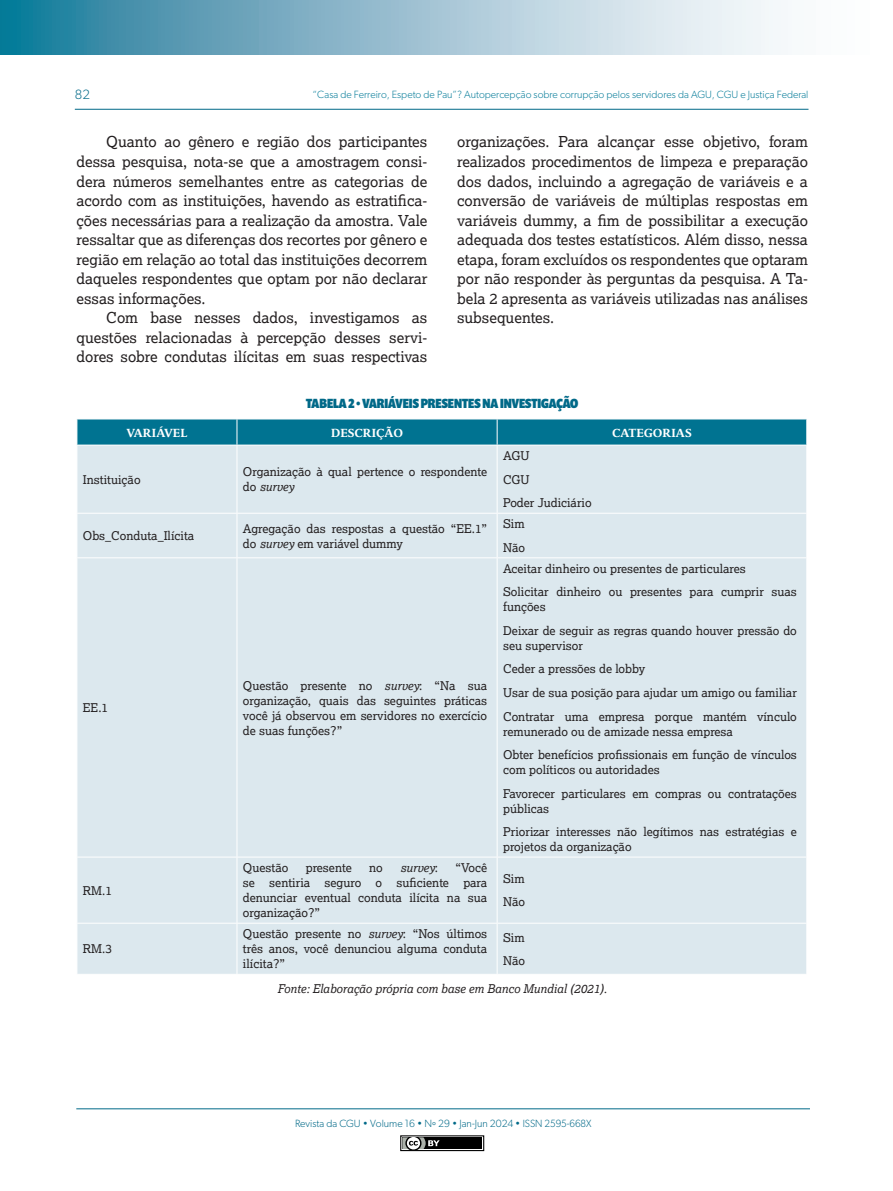
<style>
.page{position:relative;width:893px;height:1191px;background:#fff}
.page>*{position:absolute;margin:0;border:0;box-sizing:border-box;transform-origin:0 0}
.TEXTO_DUAS_COLUNAS{font:15px/19.5px "Lexia";color:#231f20;text-align:justify}
.TITULO_TABELA_E_GRAFICO{font:900 13.5px "Prenton RP Cond";color:#006988;scale:.93 1}
.t1{font:300 13.5px "Gibson";color:#006988}
.CÉLULA_INTERNA_ESQUERDA{font:12px/15px "Lexia";color:#231f20}
.FONTE_DE_DADOS_TABELA_E_GRAFICO{font:italic 12px "Lexia";color:#231f20}
.CÉLULA_CABEÇALHO_E_TOTAL_TEXTO{font:700 12px "Goodchild Pro";color:#fff}
.CÉLULA_INTERNA_ESQUERDA-2{font:italic 12px "Lexia";color:#231f20}
.t2{font:300 10.5px "Gibson";color:#087d9a}
.t3{font:300 10.5px "Gibson";color:#006988}
.s1{font-style:italic}
.s2{font-style:normal}
</style>
<div class="page">
<svg style="left:0;top:0;width:781px;height:54px;background:#91bccd"></svg>
<hr style="left:75px;top:109px;width:733px;height:1px;background:#006988">
<hr style="left:76px;top:1108px;width:734px;height:1px;background:#006988">
<div style="left:400px;top:1135px;width:84px;height:16px;border:1px solid #000"></div>
<div style="left:402px;top:1137px;width:80px;height:12px;background:#000"></div>
<svg style="left:402px;top:1137px;width:38px;height:12px"></svg>
<div style="left:78px;top:446px;width:728px;height:528px;background:#dce8ee"></div>
<hr style="left:237px;top:445px;width:1px;height:68px;background:#fff">
<hr style="left:497px;top:445px;width:1px;height:68px;background:#fff">
<hr style="left:77px;top:513px;width:160px;height:1px;background:#fff">
<hr style="left:237px;top:513px;width:260px;height:1px;background:#fff">
<hr style="left:237px;top:513px;width:1px;height:44px;background:#fff">
<hr style="left:497px;top:513px;width:310px;height:1px;background:#fff">
<hr style="left:497px;top:513px;width:1px;height:44px;background:#fff">
<hr style="left:77px;top:557px;width:160px;height:1px;background:#fff">
<hr style="left:237px;top:557px;width:260px;height:1px;background:#fff">
<hr style="left:237px;top:558px;width:1px;height:298px;background:#fff">
<hr style="left:497px;top:557px;width:310px;height:1px;background:#fff">
<hr style="left:497px;top:558px;width:1px;height:298px;background:#fff">
<hr style="left:77px;top:856px;width:160px;height:1px;background:#fff">
<hr style="left:237px;top:856px;width:260px;height:1px;background:#fff">
<hr style="left:237px;top:857px;width:1px;height:65px;background:#fff">
<hr style="left:497px;top:856px;width:310px;height:1px;background:#fff">
<hr style="left:497px;top:857px;width:1px;height:65px;background:#fff">
<hr style="left:77px;top:922px;width:160px;height:1px;background:#fff">
<hr style="left:237px;top:922px;width:260px;height:1px;background:#fff">
<hr style="left:237px;top:923px;width:1px;height:51px;background:#fff">
<hr style="left:497px;top:922px;width:310px;height:1px;background:#fff">
<hr style="left:497px;top:923px;width:1px;height:51px;background:#fff">
<svg style="left:77px;top:419px;width:730px;height:26px;background:#097895"></svg>
<p class="t1" style="left:75px;top:86px;width:17px">82</p>
<p class="t2" style="left:313px;top:88px;width:497px">“Casa de Ferreiro, Espeto de Pau”? Autopercepção sobre corrupção pelos servidores da AGU, CGU e Justiça Federal</p>
<p class="TEXTO_DUAS_COLUNAS" style="left:77px;top:132px;width:352px;text-indent:30px">Quanto ao gênero e região dos participantes dessa pesquisa, nota-se que a amostragem consi&shy;dera números semelhantes entre as categorias de acordo com as instituições, havendo as estratifica&shy;ções necessárias para a realização da amostra. Vale ressaltar que as diferenças dos recortes por gênero e região em relação ao total das instituições decorrem daqueles respondentes que optam por não declarar essas informações.</p>
<p class="TEXTO_DUAS_COLUNAS" style="left:77px;top:307px;width:352px;text-indent:30px">Com base nesses dados, investigamos as questões relacionadas à percepção desses servi&shy;dores sobre condutas ilícitas em suas respectivas</p>
<p class="TEXTO_DUAS_COLUNAS" style="left:457px;top:132px;width:352px">organizações. Para alcançar esse objetivo, foram realizados procedimentos de limpeza e preparação dos dados, incluindo a agregação de variáveis e a conversão de variáveis de múltiplas respostas em variáveis dummy, a fim de possibilitar a execução adequada dos testes estatísticos. Além disso, nessa etapa, foram excluídos os respondentes que optaram por não responder às perguntas da pesquisa. A Ta&shy;bela 2 apresenta as variáveis utilizadas nas análises subsequentes.</p>
<p class="TITULO_TABELA_E_GRAFICO" style="left:306px;top:395px;width:294px">TABELA 2 • VARIÁVEIS PRESENTES NA INVESTIGAÇÃO</p>
<p class="CÉLULA_CABEÇALHO_E_TOTAL_TEXTO" style="left:126px;top:425px;width:63px">VARIÁVEL</p>
<p class="CÉLULA_CABEÇALHO_E_TOTAL_TEXTO" style="left:331px;top:425px;width:73px">DESCRIÇÃO</p>
<p class="CÉLULA_CABEÇALHO_E_TOTAL_TEXTO" style="left:612px;top:425px;width:81px">CATEGORIAS</p>
<p class="CÉLULA_INTERNA_ESQUERDA" style="left:83px;top:471px;width:59px">Instituição</p>
<p class="CÉLULA_INTERNA_ESQUERDA" style="left:243px;top:464px;width:246px">Organização à qual pertence o respondente do <span class="s1">survey</span></p>
<p class="CÉLULA_INTERNA_ESQUERDA" style="left:503px;top:448px;width:28px">AGU</p>
<p class="CÉLULA_INTERNA_ESQUERDA" style="left:503px;top:471px;width:28px">CGU</p>
<p class="CÉLULA_INTERNA_ESQUERDA" style="left:503px;top:495px;width:90px">Poder Judiciário</p>
<p class="CÉLULA_INTERNA_ESQUERDA" style="left:83px;top:528px;width:113px">Obs_Conduta_Ilícita</p>
<p class="CÉLULA_INTERNA_ESQUERDA" style="left:243px;top:520px;width:246px">Agregação das respostas a questão “EE.1” do <span class="s1">survey</span> em variável dummy</p>
<p class="CÉLULA_INTERNA_ESQUERDA" style="left:503px;top:516px;width:23px">Sim</p>
<p class="CÉLULA_INTERNA_ESQUERDA" style="left:503px;top:539px;width:24px">Não</p>
<p class="CÉLULA_INTERNA_ESQUERDA" style="left:83px;top:700px;width:27px">EE.1</p>
<p class="CÉLULA_INTERNA_ESQUERDA" style="left:83px;top:882px;width:31px">RM.1</p>
<p class="CÉLULA_INTERNA_ESQUERDA" style="left:83px;top:941px;width:31px">RM.3</p>
<p class="CÉLULA_INTERNA_ESQUERDA" style="left:243px;top:677px;width:246px;text-align:justify">Questão presente no <span class="s1">survey</span>: “Na sua organização, quais das seguintes práticas você já observou em servidores no exercício de suas funções?”</p>
<p class="CÉLULA_INTERNA_ESQUERDA" style="left:503px;top:561px;width:244px">Aceitar dinheiro ou presentes de particulares</p>
<p class="CÉLULA_INTERNA_ESQUERDA" style="left:503px;top:584px;width:295px">Solicitar dinheiro ou presentes para cumprir suas funções</p>
<p class="CÉLULA_INTERNA_ESQUERDA" style="left:503px;top:623px;width:295px">Deixar de seguir as regras quando houver pressão do seu supervisor</p>
<p class="CÉLULA_INTERNA_ESQUERDA" style="left:503px;top:661px;width:144px">Ceder a pressões de lobby</p>
<p class="CÉLULA_INTERNA_ESQUERDA" style="left:503px;top:685px;width:295px">Usar de sua posição para ajudar um amigo ou familiar</p>
<p class="CÉLULA_INTERNA_ESQUERDA" style="left:503px;top:708px;width:295px">Contratar uma empresa porque mantém vínculo remunerado ou de amizade nessa empresa</p>
<p class="CÉLULA_INTERNA_ESQUERDA" style="left:503px;top:747px;width:295px">Obter benefícios profissionais em função de vínculos com políticos ou autoridades</p>
<p class="CÉLULA_INTERNA_ESQUERDA" style="left:503px;top:785px;width:295px">Favorecer particulares em compras ou contratações públicas</p>
<p class="CÉLULA_INTERNA_ESQUERDA" style="left:503px;top:824px;width:295px">Priorizar interesses não legítimos nas estratégias e projetos da organização</p>
<p class="CÉLULA_INTERNA_ESQUERDA" style="left:243px;top:860px;width:47px">Questão</p>
<p class="CÉLULA_INTERNA_ESQUERDA" style="left:306px;top:860px;width:47px">presente</p>
<p class="CÉLULA_INTERNA_ESQUERDA" style="left:369px;top:860px;width:15px">no</p>
<p class="CÉLULA_INTERNA_ESQUERDA-2" style="left:400px;top:860px;width:39px">survey<span class="s2">:</span></p>
<p class="CÉLULA_INTERNA_ESQUERDA" style="left:243px;top:860px;width:246px;text-align:justify;text-indent:212px">“Você se sentiria seguro o suficiente para denunciar eventual conduta ilícita na sua organização?”</p>
<p class="CÉLULA_INTERNA_ESQUERDA" style="left:503px;top:870px;width:23px">Sim</p>
<p class="CÉLULA_INTERNA_ESQUERDA" style="left:503px;top:894px;width:24px">Não</p>
<p class="CÉLULA_INTERNA_ESQUERDA" style="left:243px;top:926px;width:246px;text-align:justify">Questão presente no <span class="s1">survey</span>: “Nos últimos três anos, você denunciou alguma conduta ilícita?”</p>
<p class="CÉLULA_INTERNA_ESQUERDA" style="left:503px;top:929px;width:23px">Sim</p>
<p class="CÉLULA_INTERNA_ESQUERDA" style="left:503px;top:953px;width:24px">Não</p>
<p class="FONTE_DE_DADOS_TABELA_E_GRAFICO" style="left:278px;top:981px;width:331px">Fonte: Elaboração própria com base em Banco Mundial (2021).</p>
<p class="t3" style="left:295px;top:1116px;width:298px">Revista da CGU • Volume 16 • Nº 29 • Jan-Jun 2024 • ISSN 2595-668X</p>
</div>
